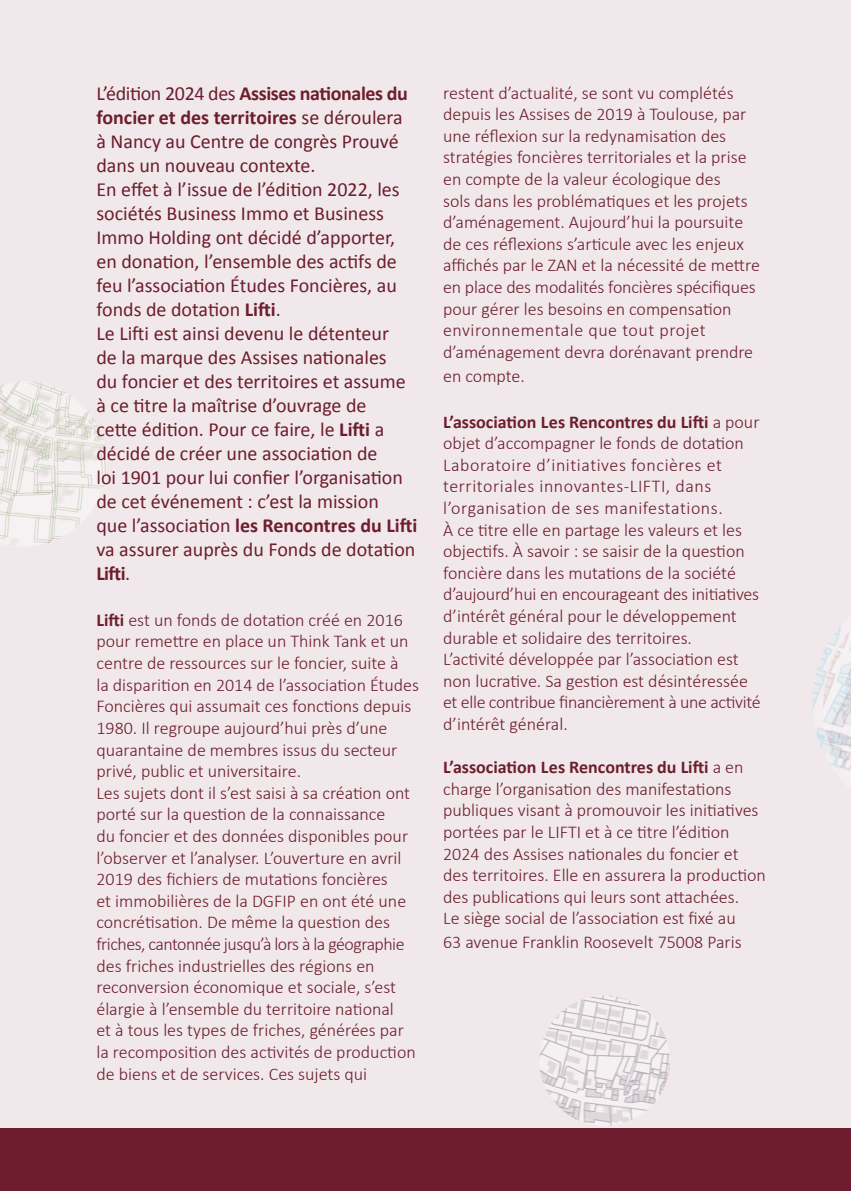
<style>
.page{position:relative;width:851px;height:1191px;background:#fff}
.page>*{position:absolute;margin:0;border:0;box-sizing:border-box;transform-origin:0 0}
.t1{font:20px/24px "Calibri";color:#6d1d2e}
.t2{font:700 20px "Calibri";letter-spacing:-.02em;color:#6d1d2e}
.t3{font:300 18px/21.6px "Calibri";color:#6d1d2e}
.t4{font:300 18px/21.6px "Calibri";letter-spacing:.03em;color:#6d1d2e}
.s1{font-weight:400}
.s2{font-weight:700}
</style>
<div class="page">
<div style="left:0;top:0;width:850px;height:1128px;background:#f0e8ea"></div>
<img style="left:812px;top:626px;width:38px;height:144px">
<img style="left:0;top:381px;width:106px;height:162px">
<img style="left:539px;top:995px;width:130px;height:130px;border-radius:65px">
<div style="left:0;top:1128px;width:850px;height:63px;background:#6d1d2e"></div>
<p class="t2" style="left:96px;top:81px;width:313px"><span class="s1">L’édition 2024 des</span> Assises nationales du</p>
<p class="t1" style="left:96px;top:105px;width:308px"><span class="s2">foncier et des territoires</span> se déroulera à Nancy au Centre de congrès Prouvé dans un nouveau contexte.<br>En effet à l’issue de l’édition 2022, les sociétés Business Immo et Business Immo Holding ont décidé d’apporter, en donation, l’ensemble des actifs de feu l’association Études Foncières, au fonds de dotation <span class="s2">Lifti</span>.<br>Le Lifti est ainsi devenu le détenteur de la marque des Assises nationales</p>
<p class="t1" style="left:96px;top:369px;width:322px">du foncier et des territoires et assume à ce titre la maîtrise d’ouvrage de<br>cette édition. Pour ce faire, le <span class="s2">Lifti</span> a décidé de créer une association de<br>loi 1901 pour lui confier l’organisation de cet événement : c’est la mission<br>que l’association <span class="s2">les Rencontres du Lifti </span>va assurer auprès du Fonds de dotation <span class="s2">Lifti</span>.</p>
<p class="t3" style="left:96px;top:608px;width:324px"><span class="s2">Lifti</span> est un fonds de dotation créé en 2016 pour remettre en place un Think Tank et un centre de ressources sur le foncier, suite à<br>la disparition en 2014 de l’association Études Foncières qui assumait ces fonctions depuis 1980. Il regroupe aujourd’hui près d’une quarantaine de membres issus du secteur privé, public et universitaire.<br>Les sujets dont il s’est saisi à sa création ont porté sur la question de la connaissance<br>du foncier et des données disponibles pour l’observer et l’analyser. L’ouverture en avril 2019 des fichiers de mutations foncières<br>et immobilières de la DGFIP en ont été une concrétisation. De même la question des friches, cantonnée jusqu’à lors à la géographie des friches industrielles des régions en reconversion économique et sociale, s’est élargie à l’ensemble du territoire national<br>et à tous les types de friches, générées par la recomposition des activités de production de biens et de services. Ces sujets qui</p>
<p class="t3" style="left:443px;top:81px;width:318px">restent d’actualité, se sont vu complétés depuis les Assises de 2019 à Toulouse, par une réflexion sur la redynamisation des stratégies foncières territoriales et la prise en compte de la valeur écologique des<br>sols dans les problématiques et les projets d’aménagement. Aujourd’hui la poursuite de ces réflexions s’articule avec les enjeux affichés par le ZAN et la nécessité de mettre en place des modalités foncières spécifiques pour gérer les besoins en compensation environnementale que tout projet d’aménagement devra dorénavant prendre</p>
<p class="t3" style="left:443px;top:364px;width:83px">en compte.</p>
<p class="t4" style="left:443px;top:410px;width:318px"><span class="s2">L’association Les Rencontres du Lifti</span> a pour objet d’accompagner le fonds de dotation Laboratoire d’initiatives foncières et territoriales innovantes-LIFTI, dans</p>
<p class="t3" style="left:443px;top:496px;width:317px">l’organisation de ses manifestations.<br>À ce titre elle en partage les valeurs et les objectifs. À savoir : se saisir de la question foncière dans les mutations de la société d’aujourd’hui en encourageant des initiatives</p>
<p class="t3" style="left:443px;top:604px;width:319px">d’intérêt général pour le développement durable et solidaire des territoires.<br>L’activité développée par l’association est non lucrative. Sa gestion est désintéressée et elle contribue financièrement à une activité d’intérêt général.</p>
<p class="t3" style="left:443px;top:755px;width:324px"><span class="s2">L’association Les Rencontres du Lifti</span> a en charge l’organisation des manifestations publiques visant à promouvoir les initiatives portées par le LIFTI et à ce titre l’édition 2024 des Assises nationales du foncier et des territoires. Elle en assurera la production des publications qui leurs sont attachées.</p>
<p class="t3" style="left:443px;top:905px;width:300px;line-height:24px">Le siège social de l’association est fixé au<br>63 avenue Franklin Roosevelt 75008 Paris</p>
</div>
